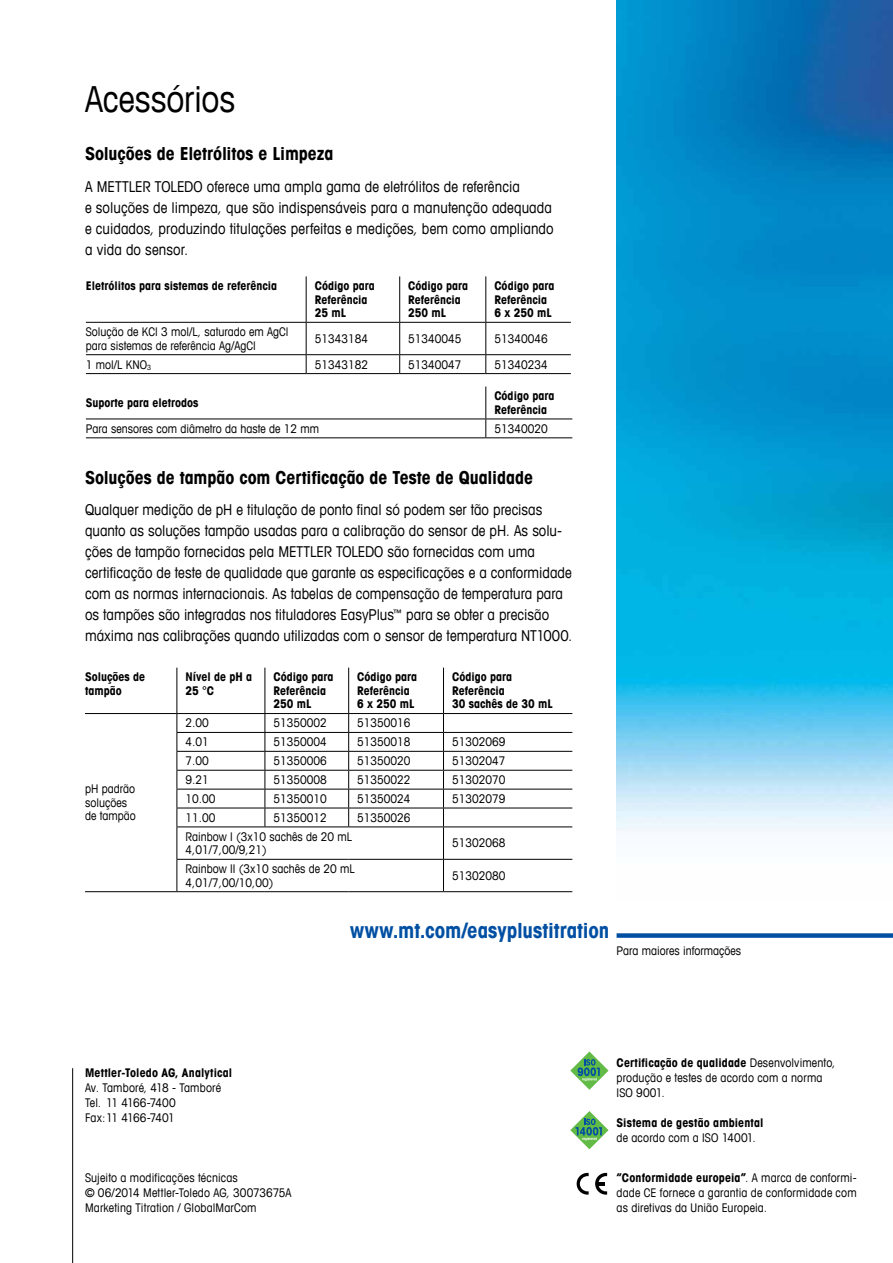
<style>
.page{position:relative;width:893px;height:1263px;background:#fff}
.page>*{position:absolute;margin:0;border:0;box-sizing:border-box;transform-origin:0 0}
.t1{font:condensed 36px "Avant Garde Com";letter-spacing:-.005em;color:#000}
.t2{font:700 condensed 21px "Avant Garde Com";letter-spacing:-.005em;color:#004fa3}
.t3{font:700 condensed 18px "Avant Garde Com";letter-spacing:-.005em;color:#000}
.t4{font:condensed 15px/21px "Avant Garde Com";color:#000}
.t5{font:condensed 12px/15px "Avant Garde Com";color:#000}
.t6{font:700 condensed 12px/13.5px "Avant Garde Com";color:#000}
.s1{font-weight:700}
</style>
<div class="page">
<hr style="left:72px;top:1068px;width:1px;height:195px;background:#000">
<div style="left:617px;top:933px;width:276px;height:5px;background:#004fa3"></div>
<img style="left:617px;top:0;width:276px;height:832px">
<svg style="left:570px;top:1111px;width:38px;height:38px"></svg>
<svg style="left:577px;top:1173px;width:12px;height:21px"></svg>
<svg style="left:595px;top:1173px;width:12px;height:21px"></svg>
<svg style="left:570px;top:1051px;width:39px;height:39px"></svg>
<svg style="left:86px;top:276px;width:485px;height:46px"></svg>
<hr style="left:306px;top:276px;width:1px;height:46px;background:#000">
<hr style="left:399px;top:276px;width:1px;height:46px;background:#000">
<hr style="left:485px;top:276px;width:1px;height:46px;background:#000">
<hr style="left:86px;top:322px;width:220px;height:1px;background:#000">
<hr style="left:306px;top:322px;width:94px;height:1px;background:#000">
<hr style="left:306px;top:323px;width:1px;height:31px;background:#000">
<hr style="left:400px;top:322px;width:86px;height:1px;background:#000">
<hr style="left:399px;top:323px;width:1px;height:31px;background:#000">
<hr style="left:486px;top:322px;width:85px;height:1px;background:#000">
<hr style="left:485px;top:323px;width:1px;height:31px;background:#000">
<hr style="left:86px;top:354px;width:220px;height:1px;background:#000">
<hr style="left:306px;top:354px;width:94px;height:1px;background:#000">
<svg style="left:306px;top:355px;width:1px;height:18px"></svg>
<hr style="left:400px;top:354px;width:86px;height:1px;background:#000">
<svg style="left:399px;top:355px;width:1px;height:18px"></svg>
<hr style="left:486px;top:354px;width:85px;height:1px;background:#000">
<svg style="left:485px;top:355px;width:1px;height:18px"></svg>
<hr style="left:86px;top:373px;width:220px;height:1px;background:#000">
<hr style="left:306px;top:373px;width:94px;height:1px;background:#000">
<hr style="left:400px;top:373px;width:86px;height:1px;background:#000">
<hr style="left:486px;top:373px;width:85px;height:1px;background:#000">
<hr style="left:86px;top:437px;width:400px;height:1px;background:#000">
<hr style="left:486px;top:437px;width:86px;height:1px;background:#000">
<svg style="left:86px;top:387px;width:486px;height:50px"></svg>
<hr style="left:177px;top:826px;width:88px;height:1px;background:#000">
<hr style="left:265px;top:826px;width:84px;height:1px;background:#000">
<hr style="left:349px;top:826px;width:94px;height:1px;background:#000">
<hr style="left:443px;top:826px;width:129px;height:1px;background:#000">
<hr style="left:443px;top:827px;width:1px;height:32px;background:#000">
<hr style="left:177px;top:859px;width:88px;height:1px;background:#000">
<hr style="left:265px;top:859px;width:84px;height:1px;background:#000">
<hr style="left:349px;top:859px;width:94px;height:1px;background:#000">
<hr style="left:443px;top:859px;width:129px;height:1px;background:#000">
<hr style="left:443px;top:860px;width:1px;height:31px;background:#000">
<hr style="left:177px;top:891px;width:88px;height:1px;background:#000">
<hr style="left:265px;top:891px;width:84px;height:1px;background:#000">
<hr style="left:349px;top:891px;width:94px;height:1px;background:#000">
<hr style="left:443px;top:891px;width:129px;height:1px;background:#000">
<svg style="left:85px;top:668px;width:487px;height:158px"></svg>
<hr style="left:177px;top:827px;width:1px;height:32px;background:#000">
<hr style="left:177px;top:860px;width:1px;height:31px;background:#000">
<hr style="left:85px;top:891px;width:92px;height:1px;background:#000">
<h1 class="t1" style="left:85px;top:76px;width:152px">Acessórios</h1>
<h3 class="t3" style="left:85px;top:142px;width:250px">Soluções de Eletrólitos e Limpeza</h3>
<p class="t4" style="left:85px;top:175px;width:470px">A METTLER TOLEDO oferece uma ampla gama de eletrólitos de referência<br>e soluções de limpeza, que são indispensáveis para a manutenção adequada e cuidados, produzindo titulações perfeitas e medições, bem como ampliando a vida do sensor.</p>
<p class="t6" style="left:86px;top:279px;width:193px">Eletrólitos para sistemas de referência</p>
<p class="t6" style="left:315px;top:279px;width:61px">Código para<br>Referência<br>25 mL</p>
<p class="t6" style="left:408px;top:279px;width:61px">Código para<br>Referência<br>250 mL</p>
<p class="t6" style="left:494px;top:279px;width:61px">Código para<br>Referência<br>6 x 250 mL</p>
<p class="t5" style="left:86px;top:325px;width:204px;line-height:13.5px">Solução de KCl 3 mol/L, saturado em AgCl para sistemas de referência Ag/AgCl</p>
<p class="t5" style="left:315px;top:331px;width:55px">51343184</p>
<p class="t5" style="left:408px;top:331px;width:55px">51340045</p>
<p class="t5" style="left:494px;top:331px;width:55px">51340046</p>
<p class="t5" style="left:86px;top:356px;width:67px">1 mol/L KNO<sub>3</sub></p>
<p class="t5" style="left:315px;top:356px;width:55px">51343182</p>
<p class="t5" style="left:408px;top:356px;width:55px">51340047</p>
<p class="t5" style="left:494px;top:356px;width:55px">51340234</p>
<p class="t6" style="left:86px;top:396px;width:114px">Suporte para eletrodos</p>
<p class="t6" style="left:494px;top:389px;width:61px">Código para<br>Referência</p>
<p class="t5" style="left:86px;top:421px;width:235px">Para sensores com diâmetro da haste de 12 mm</p>
<p class="t5" style="left:494px;top:421px;width:55px">51340020</p>
<h3 class="t3" style="left:85px;top:466px;width:450px">Soluções de tampão com Certificação de Teste de Qualidade</h3>
<p class="t4" style="left:85px;top:499px;width:489px">Qualquer medição de pH e titulação de ponto final só podem ser tão precisas quanto as soluções tampão usadas para a calibração do sensor de pH. As solu&shy;ções de tampão fornecidas pela METTLER TOLEDO são fornecidas com uma certificação de teste de qualidade que garante as especificações e a conformidade com as normas internacionais. As tabelas de compensação de temperatura para os tampões são integradas nos tituladores EasyPlus<sup>™</sup> para se obter a precisão máxima nas calibrações quando utilizadas com o sensor de temperatura NT1000.</p>
<p class="t6" style="left:85px;top:670px;width:61px">Soluções de tampão</p>
<p class="t6" style="left:185px;top:670px;width:68px">Nível de pH a<br>25 °C</p>
<p class="t6" style="left:273px;top:670px;width:61px">Código para<br>Referência<br>250 mL</p>
<p class="t6" style="left:357px;top:670px;width:61px">Código para<br>Referência<br>6 x 250 mL</p>
<p class="t6" style="left:452px;top:670px;width:102px">Código para<br>Referência<br>30 sachês de 30 mL</p>
<p class="t5" style="left:85px;top:782px;width:52px;line-height:13.5px">pH padrão soluções de tampão</p>
<p class="t5" style="left:185px;top:715px;width:25px">2.00</p>
<p class="t5" style="left:273px;top:715px;width:55px">51350002</p>
<p class="t5" style="left:357px;top:715px;width:55px">51350016</p>
<p class="t5" style="left:185px;top:734px;width:25px">4.01</p>
<p class="t5" style="left:273px;top:734px;width:55px">51350004</p>
<p class="t5" style="left:357px;top:734px;width:55px">51350018</p>
<p class="t5" style="left:452px;top:734px;width:55px">51302069</p>
<p class="t5" style="left:185px;top:753px;width:25px">7.00</p>
<p class="t5" style="left:273px;top:753px;width:55px">51350006</p>
<p class="t5" style="left:357px;top:753px;width:55px">51350020</p>
<p class="t5" style="left:452px;top:753px;width:55px">51302047</p>
<p class="t5" style="left:185px;top:772px;width:25px">9.21</p>
<p class="t5" style="left:273px;top:772px;width:55px">51350008</p>
<p class="t5" style="left:357px;top:772px;width:55px">51350022</p>
<p class="t5" style="left:452px;top:772px;width:55px">51302070</p>
<p class="t5" style="left:185px;top:791px;width:32px">10.00</p>
<p class="t5" style="left:273px;top:791px;width:55px">51350010</p>
<p class="t5" style="left:357px;top:791px;width:55px">51350024</p>
<p class="t5" style="left:452px;top:791px;width:55px">51302079</p>
<p class="t5" style="left:185px;top:810px;width:32px">11.00</p>
<p class="t5" style="left:273px;top:810px;width:55px">51350012</p>
<p class="t5" style="left:357px;top:810px;width:55px">51350026</p>
<p class="t5" style="left:185px;top:829px;width:168px;line-height:13.5px">Rainbow I (3x10 sachês de 20 mL<br>4,01/7,00/9,21)</p>
<p class="t5" style="left:452px;top:835px;width:55px">51302068</p>
<p class="t5" style="left:185px;top:862px;width:171px;line-height:13.5px">Rainbow II (3x10 sachês de 20 mL<br>4,01/7,00/10,00)</p>
<p class="t5" style="left:452px;top:868px;width:55px">51302080</p>
<h2 class="t2" style="left:350px;top:917px;width:261px">www.mt.com/easyplustitration</h2>
<p class="t5" style="left:617px;top:943px;width:126px">Para maiores informações</p>
<p class="t6" style="left:85px;top:1065px;width:149px">Mettler-Toledo AG, Analytical</p>
<p class="t5" style="left:85px;top:1080px;width:137px">Av. Tamboré, 418 - Tamboré<br>Tel. 11 4166-7400<br>Fax:11 4166-7401</p>
<p class="t5" style="left:85px;top:1170px;width:208px">Sujeito a modificações técnicas<br>© 06/2014 Mettler-Toledo AG, 30073675A<br>Marketing Titration / GlobalMarCom</p>
<p class="t5" style="left:616px;top:1055px;width:221px"><span class="s1">Certificação de qualidade</span> Desenvolvimento, produção e testes de acordo com a norma<br>ISO 9001.</p>
<p class="t6" style="left:616px;top:1116px;width:148px">Sistema de gestão ambiental</p>
<p class="t5" style="left:616px;top:1130px;width:141px">de acordo com a ISO 14001.</p>
<p class="t5" style="left:616px;top:1169px;width:242px;text-align:justify"><span class="s1">“Conformidade europeia”</span>. A marca de conformi&shy;dade CE fornece a garantia de conformidade com as diretivas da União Europeia.</p>
</div>
